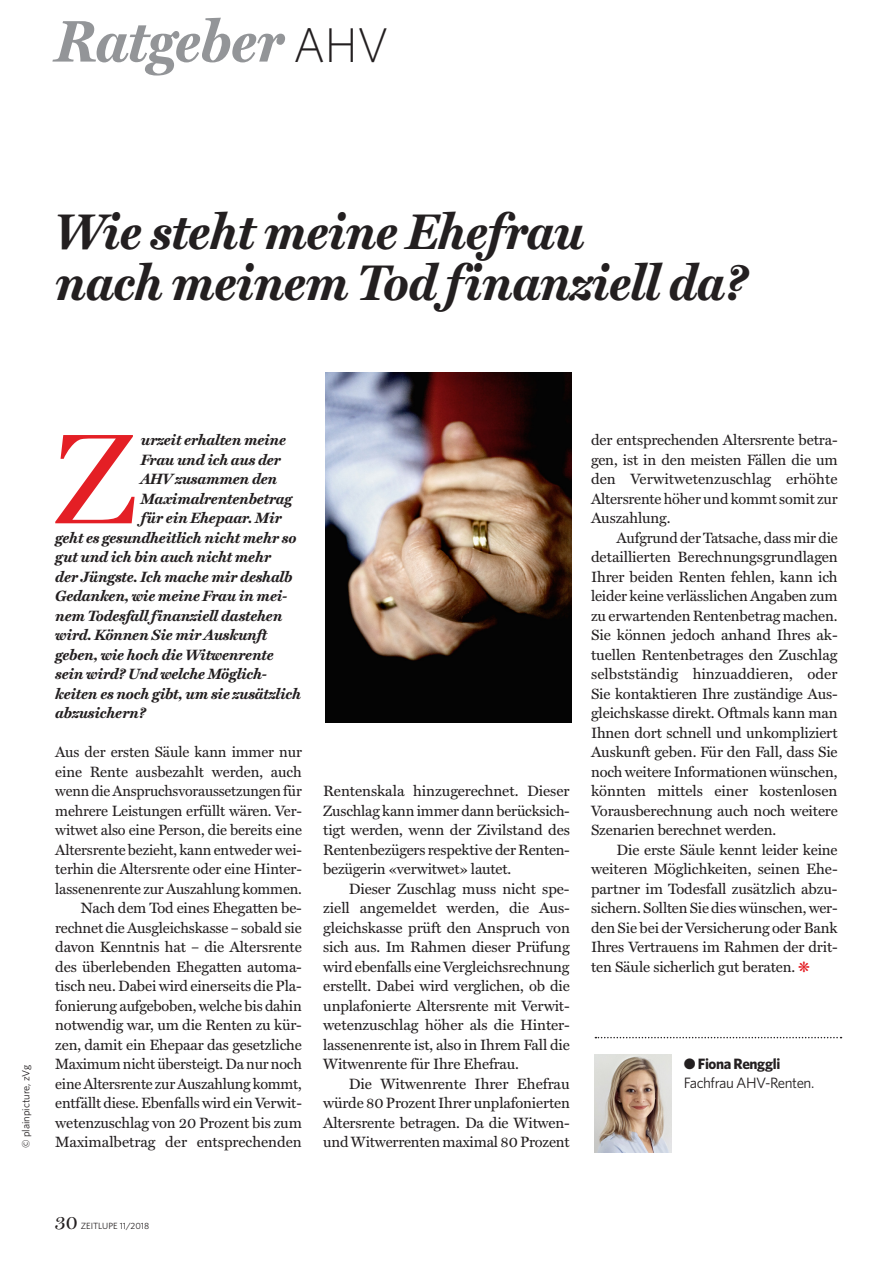
<style>
.page{position:relative;width:893px;height:1263px;background:#fff}
.page>*{position:absolute;margin:0;border:0;box-sizing:border-box;transform-origin:0 0}
._03_Ratgeber_Initial{font:129.15px "Miller Display";color:#e41f25}
._30_Ratgeber_Rubrik{font:italic 700 59.1px "Miller Text";letter-spacing:-.01em;color:#939598;scale:.95 1}
._01_Ratgeber_Titel_x{font:italic 700 50.4px/51px "Miller Text";letter-spacing:-.01em;color:#231f20;scale:.95 1}
._01_Lauftext_mit_Ein{font:15px/19.5px "Miller Text";letter-spacing:-.01em;color:#231f20;text-align:justify}
._03_Ratgeber_Initial-2{font:italic 700 15px "Miller Text";letter-spacing:-.01em;color:#231f20}
._02_Lauftext_ohne_Ei{font:15px/19.5px "Miller Text";letter-spacing:-.01em;color:#231f20;text-align:justify}
._02_Kasten_Titel_x21{font:15px/19.5px "Whitney";letter-spacing:-.03em;color:#231f20}
._10_Foto_Credit_x12{font:10.5px "Whitney";color:#231f20}
._05_Pagina_links_x75{font:9px "Whitney";color:#231f20}
.s1{font-family:"Whitney";font-weight:300;font-style:normal;font-size:48.75px;color:#231f20}
.s2{color:#e41f25}
.s3{font-weight:700}
.s4{font-family:"Miller Display";font-size:19.5px}
</style>
<div class="page">
<img style="left:595px;top:1054px;width:76px;height:98px">
<svg style="left:595px;top:1037px;width:246px;height:1px"></svg>
<img style="left:325px;top:372px;width:246px;height:351px">
<p class="_30_Ratgeber_Rubrik" style="left:55px;top:-7px;width:353px">Ratgeber <span class="s1">AHV</span></p>
<p class="_01_Ratgeber_Titel_x" style="left:55px;top:203px;width:729px">Wie steht meine Ehefrau<br>nach meinem Tod finanziell da?</p>
<p class="_10_Foto_Credit_x12" style="left:19px;top:1148px;width:85px;rotate:-90deg">© plainpicture, zVg</p>
<p class="_03_Ratgeber_Initial" style="left:55px;top:402px;width:82px">Z</p>
<p class="_03_Ratgeber_Initial-2" style="left:141px;top:428px;width:147px">urzeit erhalten meine</p>
<p class="_03_Ratgeber_Initial-2" style="left:141px;top:447px;width:142px">Frau und ich aus der</p>
<p class="_03_Ratgeber_Initial-2" style="left:141px;top:467px;width:138px">AHV zusammen den</p>
<p class="_03_Ratgeber_Initial-2" style="left:141px;top:486px;width:153px">Maximalrentenbetrag</p>
<p class="_03_Ratgeber_Initial-2" style="left:141px;top:506px;width:143px">für ein Ehepaar. Mir</p>
<p class="_03_Ratgeber_Initial-2" style="left:55px;top:525px;width:243px">geht es gesundheitlich nicht mehr so</p>
<p class="_03_Ratgeber_Initial-2" style="left:55px;top:545px;width:217px">gut und ich bin auch nicht mehr</p>
<p class="_03_Ratgeber_Initial-2" style="left:55px;top:564px;width:239px">der Jüngste. Ich mache mir deshalb</p>
<p class="_03_Ratgeber_Initial-2" style="left:55px;top:584px;width:234px">Gedanken, wie meine Frau in mei-</p>
<p class="_03_Ratgeber_Initial-2" style="left:55px;top:603px;width:229px">nem Todesfall finanziell dastehen</p>
<p class="_03_Ratgeber_Initial-2" style="left:55px;top:623px;width:213px">wird. Können Sie mir Auskunft</p>
<p class="_03_Ratgeber_Initial-2" style="left:55px;top:642px;width:220px">geben, wie hoch die Witwenrente</p>
<p class="_03_Ratgeber_Initial-2" style="left:55px;top:662px;width:213px">sein wird? Und welche Möglich-</p>
<p class="_03_Ratgeber_Initial-2" style="left:55px;top:681px;width:247px">keiten es noch gibt, um sie zusätzlich</p>
<p class="_03_Ratgeber_Initial-2" style="left:55px;top:701px;width:92px">abzusichern?</p>
<p class="_02_Lauftext_ohne_Ei" style="left:55px;top:741px;width:248px">Aus der ersten Säule kann immer nur eine Rente ausbezahlt werden, auch wenn die Anspruchsvoraussetzungen für mehrere Leistungen erfüllt wären. Ver&shy;witwet also eine Person, die bereits eine Altersrente bezieht, kann entweder wei&shy;terhin die Altersrente oder eine Hinter&shy;lassenenrente zur Auszahlung kommen.</p>
<p class="_01_Lauftext_mit_Ein" style="left:55px;top:897px;width:248px;text-indent:26px">Nach dem Tod eines Ehegatten be&shy;rechnet die Ausgleichskasse – sobald sie davon Kenntnis hat – die Altersrente des überlebenden Ehegatten automa&shy;tisch neu. Dabei wird einerseits die Pla&shy;fonierung aufgeboben, welche bis dahin notwendig war, um die Renten zu kür&shy;zen, damit ein Ehepaar das gesetzliche Maximum nicht übersteigt. Da nur noch eine Altersrente zur Auszahlung kommt, entfällt diese. Ebenfalls wird ein Verwit&shy;wetenzuschlag von 20 Prozent bis zum Maximalbetrag der entsprechenden</p>
<p class="_01_Lauftext_mit_Ein" style="left:323px;top:780px;width:248px">Rentenskala hinzugerechnet. Dieser Zuschlag kann immer dann berücksich&shy;tigt werden, wenn der Zivilstand des Rentenbezügers respektive der Renten&shy;bezügerin «verwitwet» lautet.</p>
<p class="_01_Lauftext_mit_Ein" style="left:323px;top:878px;width:248px;text-indent:26px">Dieser Zuschlag muss nicht spe&shy;ziell angemeldet werden, die Aus&shy;gleichskasse prüft den Anspruch von sich aus. Im Rahmen dieser Prüfung wird ebenfalls eine Vergleichsrechnung erstellt. Dabei wird verglichen, ob die unplafonierte Altersrente mit Verwit&shy;wetenzuschlag höher als die Hinter&shy;lassenenrente ist, also in Ihrem Fall die Witwenrente für Ihre Ehefrau.</p>
<p class="_01_Lauftext_mit_Ein" style="left:323px;top:1073px;width:248px;text-indent:26px">Die Witwenrente Ihrer Ehefrau würde 80 Prozent Ihrer unplafonierten Altersrente betragen. Da die Witwen&shy;und Witwerrenten maximal 80 Prozent</p>
<p class="_01_Lauftext_mit_Ein" style="left:591px;top:429px;width:248px">der entsprechenden Altersrente betra&shy;gen, ist in den meisten Fällen die um den Verwitwetenzuschlag erhöhte Altersrente höher und kommt somit zur Auszahlung.</p>
<p class="_01_Lauftext_mit_Ein" style="left:591px;top:527px;width:248px;text-indent:26px">Aufgrund der Tatsache, dass mir die detaillierten Berechnungsgrundlagen Ihrer beiden Renten fehlen, kann ich leider keine verlässlichen Angaben zum zu erwartenden Rentenbetrag machen.<br>Sie können jedoch anhand Ihres ak&shy;tuellen Rentenbetrages den Zuschlag selbstständig hinzuaddieren, oder Sie kontaktieren Ihre zuständige Aus&shy;gleichskasse direkt. Oftmals kann man Ihnen dort schnell und unkompliziert Auskunft geben. Für den Fall, dass Sie noch weitere Informationen wünschen, könnten mittels einer kostenlosen Vorausberechnung auch noch weitere Szenarien berechnet werden.</p>
<p class="_01_Lauftext_mit_Ein" style="left:591px;top:839px;width:248px;text-indent:26px">Die erste Säule kennt leider keine weiteren Möglichkeiten, seinen Ehe&shy;partner im Todesfall zusätzlich abzu&shy;sichern. Sollten Sie dies wünschen, wer&shy;den Sie bei der Versicherung oder Bank Ihres Vertrauens im Rahmen der drit&shy;ten Säule sicherlich gut beraten. <span class="s2">❋</span></p>
<p class="_02_Kasten_Titel_x21" style="left:684px;top:1053px;width:132px">● <span class="s3">Fiona Renggli<br></span>Fachfrau AHV-Renten.</p>
<p class="_05_Pagina_links_x75" style="left:55px;top:1220px;width:96px"><span class="s4">30</span> ZEITLUPE 11/2018</p>
</div>
